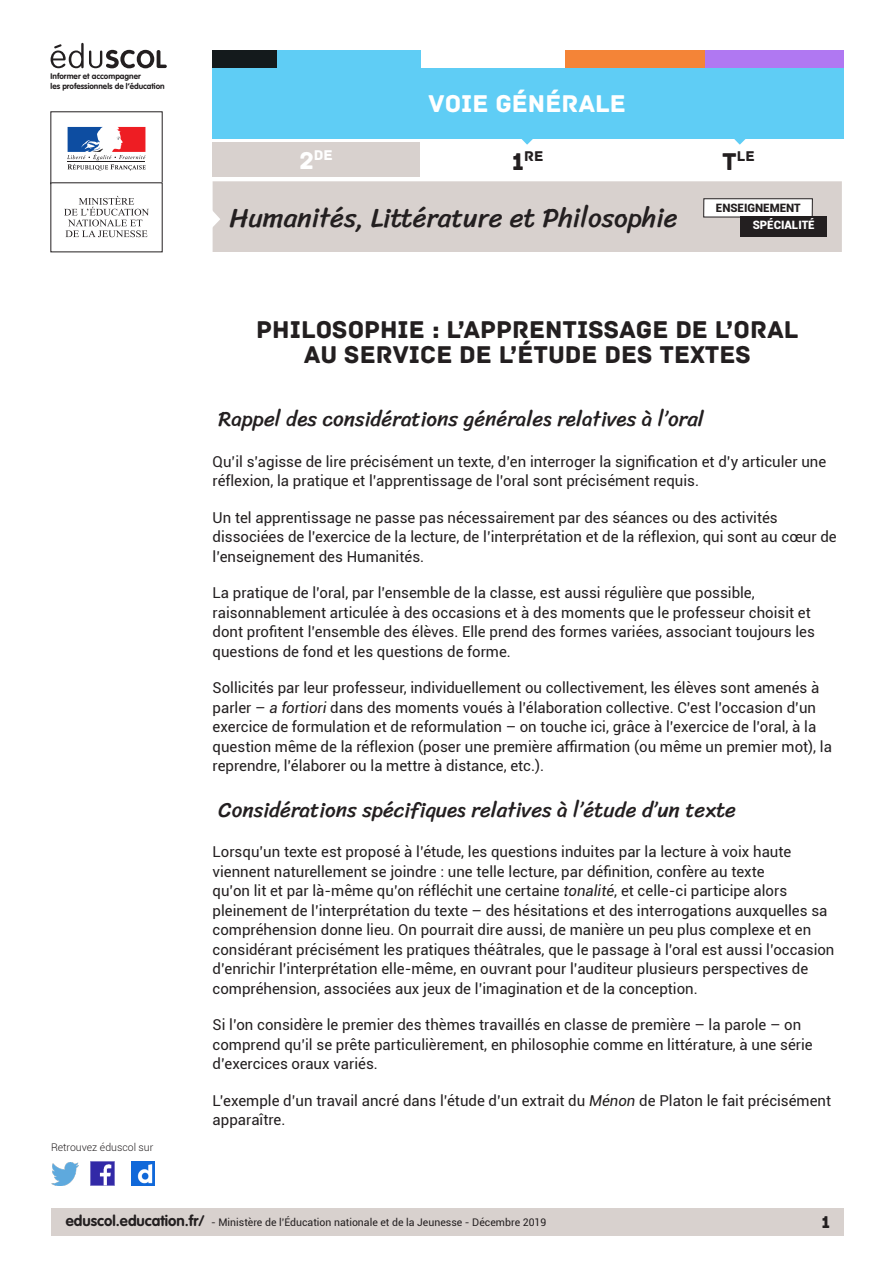
<style>
.page{position:relative;width:893px;height:1263px;background:#fff}
.page>*{position:absolute;margin:0;border:0;box-sizing:border-box;transform-origin:0 0}
.t1{font:27px "Sriracha";color:#231f20}
._01_titre_doc{font:25.5px/25.2px "Archive";color:#231f20;text-align:center}
.t2{font:25.5px "Archive";color:#fff}
._02_titre_1{font:21px "Sriracha";color:#231f20}
.t3{font:18px "Archive";color:#231f20}
.Texte_courant{font:15px/19.5px "Roboto";color:#231f20}
.t4{font:14.85px "Archive";color:#231f20}
.t5{font:14.85px "Archive";color:#fff}
.t6{font:900 11.55px "Roboto";color:#231f20}
.t7{font:900 11.55px "Roboto";color:#fff}
.t8{font:10.5px "Roboto";color:#231f20}
.t9{font:300 10.5px "Roboto";color:#231f20}
.t10{font:700 8.1px/9.8px "VAG Rounded Std";color:#231f20}
.s1{font-size:25.5px}
.s2{font-style:italic}
.s3{font-family:"VAG Rounded Std";font-weight:700;font-size:15px}
</style>
<div class="page">
<div style="left:51px;top:1209px;width:792px;height:27px;background:#d8d1ce"></div>
<img style="left:91px;top:1162px;width:23px;height:23px">
<img style="left:51px;top:1163px;width:28px;height:22px">
<img style="left:132px;top:1162px;width:22px;height:23px">
<svg style="left:721px;top:138px;width:42px;height:7px"></svg>
<svg style="left:509px;top:138px;width:41px;height:7px"></svg>
<div style="left:213px;top:143px;width:207px;height:34px;background:#d8d1ce"></div>
<div style="left:213px;top:68px;width:630px;height:70px;background:#5fcdf5"></div>
<div style="left:277px;top:50px;width:143px;height:18px;background:#5fcdf5"></div>
<div style="left:213px;top:50px;width:64px;height:18px;background:#141a1c"></div>
<div style="left:704px;top:50px;width:139px;height:18px;background:#b078f2"></div>
<div style="left:565px;top:50px;width:140px;height:18px;background:#f48437"></div>
<svg style="left:212px;top:181px;width:630px;height:71px;background:#d8d1cf"></svg>
<div style="left:740px;top:217px;width:87px;height:20px;background:#231f20"></div>
<svg style="left:67px;top:127px;width:79px;height:44px"></svg>
<hr style="left:67px;top:161px;width:78px;height:1px;background:#231f20">
<svg style="left:64px;top:196px;width:85px;height:41px"></svg>
<svg style="left:51px;top:42px;width:116px;height:26px"></svg>
<p class="t10" style="left:51px;top:71px;width:116px">Informer et accompagner<br>les professionnels de l’éducation</p>
<p class="t9" style="left:51px;top:1140px;width:104px">Retrouvez éduscol sur</p>
<h2 class="t2" style="left:429px;top:88px;width:199px">VOIE GÉNÉRALE</h2>
<p class="t5" style="left:300px;top:147px;width:35px"><span class="s1">2</span>DE</p>
<p class="t4" style="left:512px;top:148px;width:33px"><span class="s1">1</span>RE</p>
<p class="t4" style="left:722px;top:148px;width:34px"><span class="s1">T</span>LE</p>
<h1 class="t1" style="left:229px;top:202px;width:450px">Humanités, Littérature et Philosophie</h1>
<p class="t6" style="left:716px;top:199px;width:86px">ENSEIGNEMENT</p>
<p class="t7" style="left:753px;top:217px;width:63px">SPÉCIALITÉ</p>
<p class="_01_titre_doc" style="left:256px;top:317px;width:544px">PHILOSOPHIE : L’APPRENTISSAGE DE L’ORAL<br>AU SERVICE DE L’ÉTUDE DES TEXTES</p>
<p class="_02_titre_1" style="left:219px;top:406px;width:487px">Rappel des considérations générales relatives à l’oral</p>
<p class="Texte_courant" style="left:213px;top:451px;width:615px">Qu’il s’agisse de lire précisément un texte, d’en interroger la signification et d’y articuler une réflexion, la pratique et l’apprentissage de l’oral sont précisément requis.</p>
<p class="Texte_courant" style="left:213px;top:507px;width:626px">Un tel apprentissage ne passe pas nécessairement par des séances ou des activités dissociées de l’exercice de la lecture, de l’interprétation et de la réflexion, qui sont au cœur de l’enseignement des Humanités.</p>
<p class="Texte_courant" style="left:213px;top:582px;width:604px">La pratique de l’oral, par l’ensemble de la classe, est aussi régulière que possible, raisonnablement articulée à des occasions et à des moments que le professeur choisit et dont profitent l’ensemble des élèves. Elle prend des formes variées, associant toujours les questions de fond et les questions de forme.</p>
<p class="Texte_courant" style="left:213px;top:677px;width:621px">Sollicités par leur professeur, individuellement ou collectivement, les élèves sont amenés à parler – <span class="s2">a fortiori</span> dans des moments voués à l’élaboration collective. C’est l’occasion d’un exercice de formulation et de reformulation – on touche ici, grâce à l’exercice de l’oral, à la question même de la réflexion (poser une première affirmation (ou même un premier mot), la reprendre, l’élaborer ou la mettre à distance, etc.).</p>
<p class="_02_titre_1" style="left:219px;top:797px;width:519px">Considérations spécifiques relatives à l’étude d’un texte</p>
<p class="Texte_courant" style="left:213px;top:842px;width:623px">Lorsqu’un texte est proposé à l’étude, les questions induites par la lecture à voix haute viennent naturellement se joindre : une telle lecture, par définition, confère au texte<br>qu’on lit et par là-même qu’on réfléchit une certaine <span class="s2">tonalité</span>, et celle-ci participe alors pleinement de l’interprétation du texte – des hésitations et des interrogations auxquelles sa compréhension donne lieu. On pourrait dire aussi, de manière un peu plus complexe et en considérant précisément les pratiques théâtrales, que le passage à l’oral est aussi l’occasion d’enrichir l’interprétation elle-même, en ouvrant pour l’auditeur plusieurs perspectives de compréhension, associées aux jeux de l’imagination et de la conception.</p>
<p class="Texte_courant" style="left:213px;top:1015px;width:602px">Si l’on considère le premier des thèmes travaillés en classe de première – la parole – on comprend qu’il se prête particulièrement, en philosophie comme en littérature, à une série d’exercices oraux variés.</p>
<p class="Texte_courant" style="left:213px;top:1090px;width:620px">L’exemple d’un travail ancré dans l’étude d’un extrait du <span class="s2">Ménon</span> de Platon le fait précisément apparaître.</p>
<p class="t8" style="left:66px;top:1215px;width:482px"><span class="s3">eduscol.education.fr/</span> - Ministère de l’Éducation nationale et de la Jeunesse - Décembre 2019</p>
<p class="t3" style="left:821px;top:1211px;width:10px">1</p>
</div>
